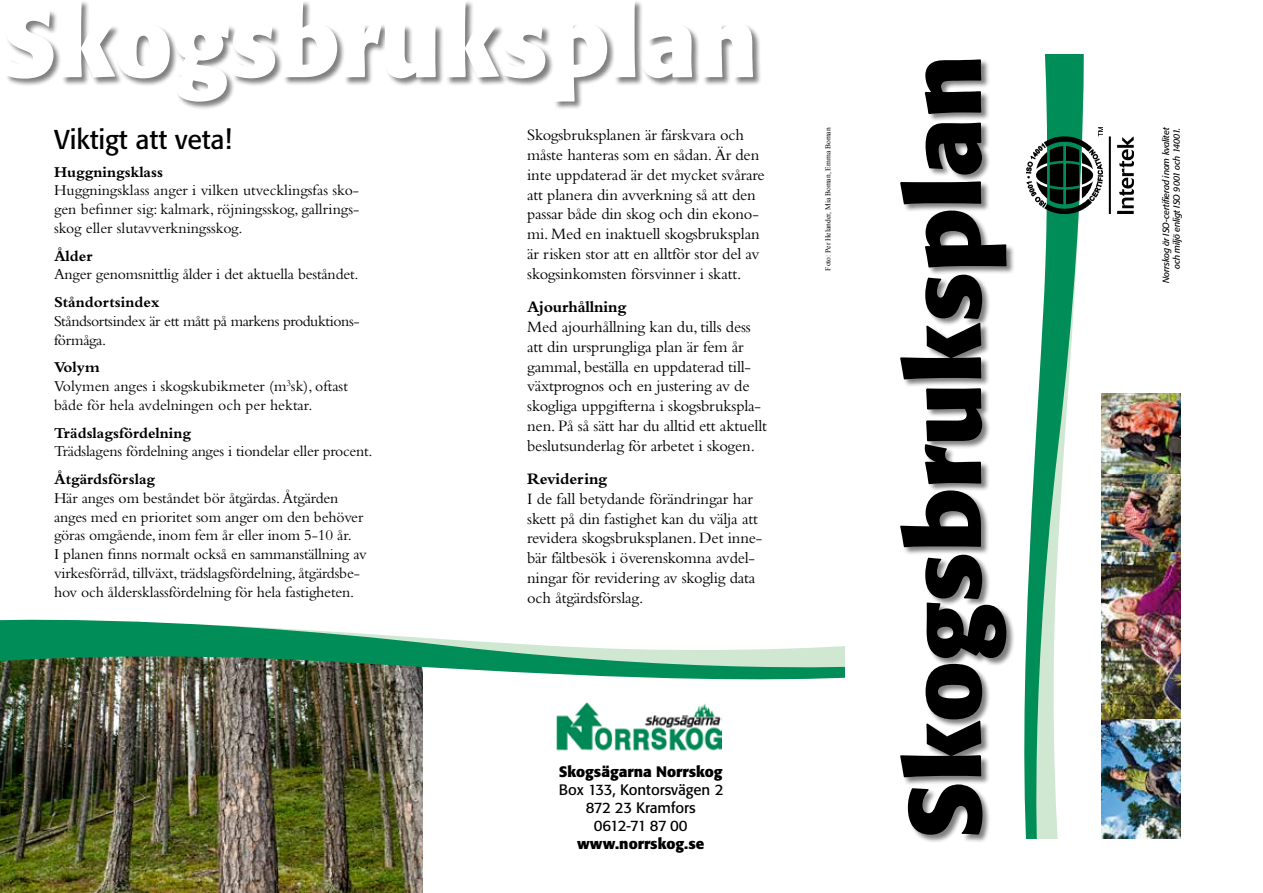
<style>
.page{position:relative;width:1263px;height:893px;background:#fff}
.page>*{position:absolute;margin:0;border:0;box-sizing:border-box;transform-origin:0 0}
.t1{font:700 101.25px "Formata BQ";color:#000}
.t2{font:700 97.5px "Formata BQ";color:#fff}
.t3{font:27px "Formata BQ";color:#000}
.t4{font:16.5px/19.8px "Bembo";letter-spacing:-.01em;color:#000}
.t5{font:700 16.5px "Bembo";letter-spacing:-.01em;color:#000}
.t6{font:15.75px/18.8px "Bembo";letter-spacing:-.01em;color:#000}
.t7{font:700 15.75px "Bembo";color:#000}
.t8{font:15px/18px "Formata BQ";color:#000;text-align:center}
.t9{font:700 15px "Formata BQ";color:#000}
.t10{font:italic 9px/10.8px "Formata BQ";letter-spacing:-.02em;color:#000;text-align:right}
.t11{font:7.5px "Times New Roman";color:#000}
.s1{font-weight:700}
</style>
<div class="page">
<div style="left:5px;top:0;width:757px;height:110px;background:#000;opacity:.5"></div>
<svg style="left:1024px;top:54px;width:60px;height:785px"></svg>
<div style="left:900px;top:59px;width:115px;height:784px;background:#000;opacity:.5"></div>
<img style="left:0;top:679px;width:422px;height:214px">
<img style="left:556px;top:702px;width:165px;height:49px">
<svg style="left:0;top:620px;width:845px;height:59px"></svg>
<img style="left:1101px;top:393px;width:79px;height:446px">
<img style="left:1026px;top:128px;width:107px;height:85px">
<h2 class="t2" style="left:0;top:-18px;width:759px">Skogsbruksplan</h2>
<h3 class="t3" style="left:54px;top:123px;width:179px">Viktigt att veta!</h3>
<p class="t7" style="left:54px;top:163px;width:110px">Huggningsklass</p>
<p class="t6" style="left:54px;top:181px;width:307px;text-align:justify">Huggningsklass anger i vilken utvecklingsfas sko&shy;gen befinner sig: kalmark, röjningsskog, gallrings&shy;skog eller slutavverkningsskog.</p>
<p class="t7" style="left:54px;top:247px;width:40px">Ålder</p>
<p class="t6" style="left:54px;top:265px;width:306px">Anger genomsnittlig ålder i det aktuella beståndet.</p>
<p class="t7" style="left:54px;top:293px;width:107px">Ståndortsindex</p>
<p class="t6" style="left:54px;top:311px;width:307px">Ståndsortsindex är ett mått på markens produktions&shy;förmåga.</p>
<p class="t6" style="left:54px;top:358px;width:295px"><span class="s1">Volym<br></span>Volymen anges i skogskubikmeter (m<sup>3</sup>sk), oftast både för hela avdelningen och per hektar.</p>
<p class="t7" style="left:54px;top:424px;width:139px">Trädslagsfördelning</p>
<p class="t6" style="left:54px;top:442px;width:320px">Trädslagens fördelning anges i tiondelar eller procent.</p>
<p class="t7" style="left:54px;top:470px;width:103px">Åtgärdsförslag</p>
<p class="t6" style="left:54px;top:488px;width:314px">Här anges om beståndet bör åtgärdas. Åtgärden anges med en prioritet som anger om den behöver göras omgående, inom fem år eller inom 5-10 år.<br>I planen finns normalt också en sammanställning av virkesförråd, tillväxt, trädslagsfördelning, åtgärdsbe&shy;hov och åldersklassfördelning för hela fastigheten.</p>
<p class="t4" style="left:527px;top:125px;width:239px">Skogsbruksplanen är färskvara och måste hanteras som en sådan. Är den inte uppdaterad är det mycket svårare att planera din avverkning så att den passar både din skog och din ekono&shy;mi. Med en inaktuell skogsbruksplan är risken stor att en alltför stor del av skogsinkomsten försvinner i skatt.</p>
<p class="t5" style="left:527px;top:298px;width:101px">Ajourhållning</p>
<p class="t4" style="left:527px;top:317px;width:241px">Med ajourhållning kan du, tills dess att din ursprungliga plan är fem år gammal, beställa en uppdaterad till&shy;växtprognos och en justering av de skogliga uppgifterna i skogsbrukspla&shy;nen. På så sätt har du alltid ett aktuellt beslutsunderlag för arbetet i skogen.</p>
<p class="t5" style="left:527px;top:470px;width:82px">Revidering</p>
<p class="t4" style="left:527px;top:488px;width:237px">I de fall betydande förändringar har skett på din fastighet kan du välja att revidera skogsbruksplanen. Det inne&shy;bär fältbesök i överenskomna avdel&shy;ningar för revidering av skoglig data och åtgärdsförslag.</p>
<p class="t11" style="left:823px;top:271px;width:145px;rotate:-90deg">Foto: Per Helander, Mia Boman, Emma Boman</p>
<p class="t9" style="left:559px;top:762px;width:166px">Skogsägarna Norrskog</p>
<p class="t8" style="left:559px;top:781px;width:166px">Box 133, Kontorsvägen 2<br>872 23 Kramfors<br>0612-71 87 00</p>
<p class="t9" style="left:577px;top:834px;width:129px">www.norrskog.se</p>
<h1 class="t1" style="left:882px;top:840px;width:787px;rotate:-90deg">Skogsbruksplan</h1>
<p class="t10" style="left:1160px;top:283px;width:157px;rotate:-90deg">Norrskog är ISO-certifierad inom kvalitet och miljö enligt ISO 9001 och 14001.</p>
</div>
